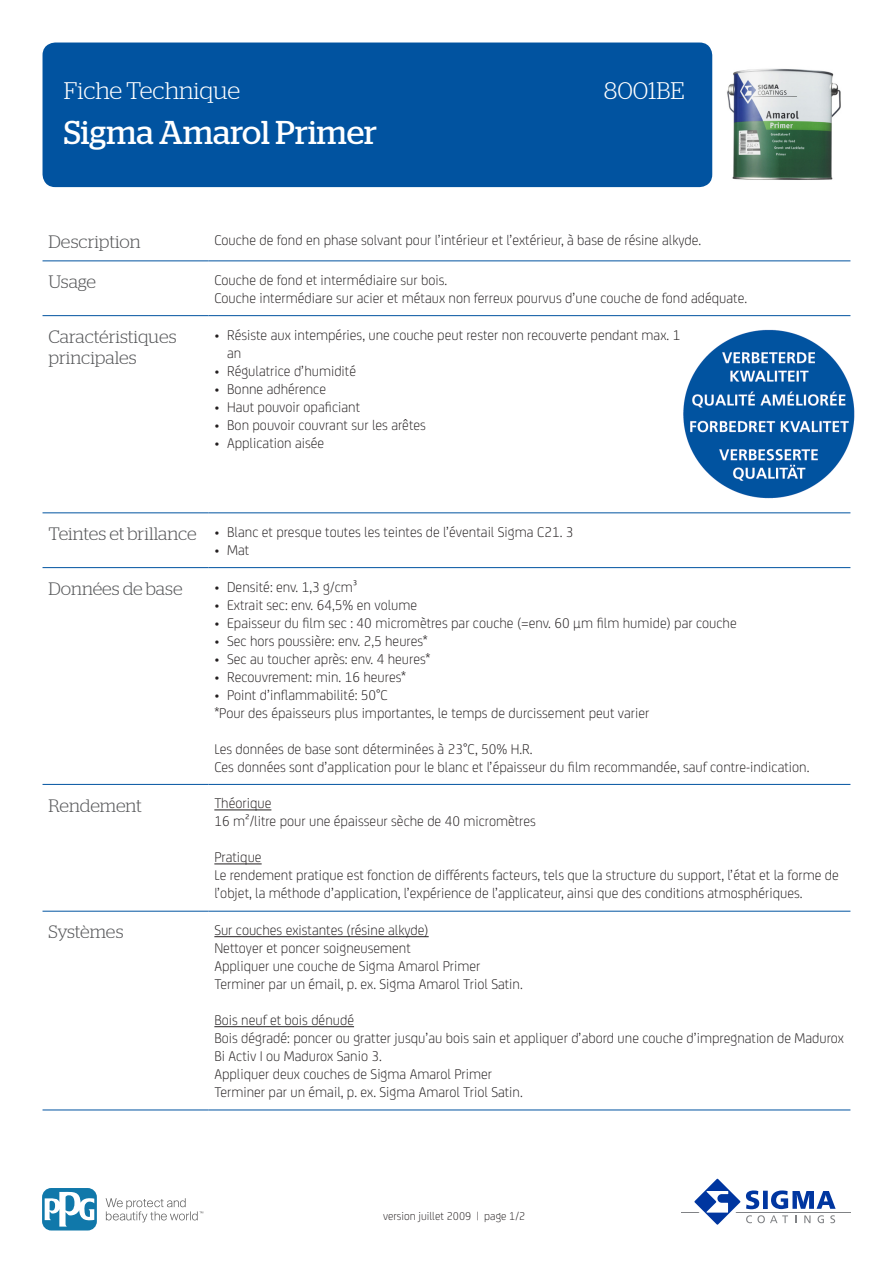
<style>
.page{position:relative;width:893px;height:1263px;background:#fff}
.page>*{position:absolute;margin:0;border:0;box-sizing:border-box;transform-origin:0 0}
.t1{font:33px "Stag";color:#fff}
.RH1{font:300 24px "Stag";color:#fff}
.KOP{font:300 18px/21.6px "Stag";color:#57585a}
.BODY{font:300 15px/18px "FS Joey";color:#231f20}
.t2{font:300 12px "FS Joey";color:#231f20}
</style>
<div class="page">
<div style="left:43px;top:43px;width:669px;height:144px;background:#0153a0;border-radius:13px"></div>
<hr style="left:681px;top:1211px;width:169px;height:1px;background:#808285">
<svg style="left:689px;top:1178px;width:147px;height:47px"></svg>
<svg style="left:106px;top:1198px;width:97px;height:24px"></svg>
<svg style="left:43px;top:1188px;width:54px;height:42px"></svg>
<svg style="left:45px;top:1191px;width:49px;height:35px"></svg>
<hr style="left:43px;top:260px;width:165px;height:1px;background:#0153a0">
<hr style="left:208px;top:260px;width:642px;height:1px;background:#0153a0">
<hr style="left:43px;top:315px;width:165px;height:1px;background:#0153a0">
<hr style="left:208px;top:315px;width:642px;height:1px;background:#0153a0">
<hr style="left:43px;top:512px;width:165px;height:1px;background:#0153a0">
<hr style="left:208px;top:512px;width:642px;height:1px;background:#0153a0">
<hr style="left:43px;top:567px;width:165px;height:1px;background:#0153a0">
<hr style="left:208px;top:567px;width:642px;height:1px;background:#0153a0">
<hr style="left:43px;top:784px;width:165px;height:1px;background:#0153a0">
<hr style="left:208px;top:784px;width:642px;height:1px;background:#0153a0">
<hr style="left:43px;top:911px;width:165px;height:1px;background:#0153a0">
<hr style="left:208px;top:911px;width:642px;height:1px;background:#0153a0">
<hr style="left:43px;top:1109px;width:165px;height:1px;background:#0153a0">
<hr style="left:208px;top:1109px;width:642px;height:1px;background:#0153a0">
<img style="left:683px;top:329px;width:172px;height:170px">
<hr style="left:214px;top:810px;width:57px;height:1px;background:#231f20">
<hr style="left:214px;top:864px;width:48px;height:1px;background:#231f20">
<hr style="left:214px;top:936px;width:215px;height:1px;background:#231f20">
<hr style="left:214px;top:1026px;width:140px;height:1px;background:#231f20">
<img style="left:727px;top:68px;width:114px;height:112px">
<p class="RH1" style="left:64px;top:77px;width:178px">Fiche Technique</p>
<p class="RH1" style="left:604px;top:77px;width:82px">8001BE</p>
<p class="t1" style="left:64px;top:114px;width:315px">Sigma Amarol Primer</p>
<p class="KOP" style="left:49px;top:231px;width:94px">Description</p>
<p class="BODY" style="left:214px;top:230px;width:488px">Couche de fond en phase solvant pour l’intérieur et l’extérieur, à base de résine alkyde.</p>
<p class="KOP" style="left:49px;top:271px;width:49px">Usage</p>
<p class="BODY" style="left:214px;top:270px;width:534px">Couche de fond et intermédiaire sur bois.<br>Couche intermédiare sur acier et métaux non ferreux pourvus d’une couche de fond adéquate.</p>
<p class="KOP" style="left:49px;top:325px;width:130px">Caractéristiques principales</p>
<p class="BODY" style="left:227px;top:325px;width:455px;text-indent:-13px">• Résiste aux intempéries, une couche peut rester non recouverte pendant max. 1 an</p>
<p class="BODY" style="left:214px;top:361px;width:143px">• Régulatrice d’humidité</p>
<p class="BODY" style="left:214px;top:379px;width:113px">• Bonne adhérence</p>
<p class="BODY" style="left:214px;top:397px;width:147px">• Haut pouvoir opaficiant</p>
<p class="BODY" style="left:214px;top:415px;width:213px">• Bon pouvoir couvrant sur les arêtes</p>
<p class="BODY" style="left:214px;top:433px;width:111px">• Application aisée</p>
<p class="KOP" style="left:49px;top:523px;width:150px">Teintes et brillance</p>
<p class="BODY" style="left:214px;top:522px;width:361px">• Blanc et presque toutes les teintes de l’éventail Sigma C21. 3</p>
<p class="BODY" style="left:214px;top:540px;width:36px">• Mat</p>
<p class="KOP" style="left:49px;top:577px;width:136px">Données de base</p>
<p class="BODY" style="left:214px;top:577px;width:145px">• Densité: env. 1,3 g/cm³</p>
<p class="BODY" style="left:214px;top:595px;width:204px">• Extrait sec: env. 64,5% en volume</p>
<p class="BODY" style="left:214px;top:613px;width:524px">• Epaisseur du film sec : 40 micromètres par couche (=env. 60 µm film humide) par couche</p>
<p class="BODY" style="left:214px;top:631px;width:215px">• Sec hors poussière: env. 2,5 heures*</p>
<p class="BODY" style="left:214px;top:649px;width:218px">• Sec au toucher après: env. 4 heures*</p>
<p class="BODY" style="left:214px;top:667px;width:193px">• Recouvrement: min. 16 heures*</p>
<p class="BODY" style="left:214px;top:685px;width:175px">• Point d’inflammabilité: 50°C</p>
<p class="BODY" style="left:214px;top:703px;width:437px">*Pour des épaisseurs plus importantes, le temps de durcissement peut varier</p>
<p class="BODY" style="left:214px;top:739px;width:597px">Les données de base sont déterminées à 23°C, 50% H.R.<br>Ces données sont d’application pour le blanc et l’épaisseur du film recommandée, sauf contre-indication.</p>
<p class="KOP" style="left:49px;top:794px;width:95px">Rendement</p>
<p class="BODY" style="left:214px;top:793px;width:323px">Théorique<br>16 m²/litre pour une épaisseur sèche de 40 micromètres</p>
<p class="BODY" style="left:214px;top:847px;width:626px">Pratique<br>Le rendement pratique est fonction de différents facteurs, tels que la structure du support, l’état et la forme de l’objet, la méthode d’application, l’expérience de l’applicateur, ainsi que des conditions atmosphériques.</p>
<p class="KOP" style="left:49px;top:921px;width:76px">Systèmes</p>
<p class="BODY" style="left:214px;top:920px;width:310px">Sur couches existantes (résine alkyde)<br>Nettoyer et poncer soigneusement<br>Appliquer une couche de Sigma Amarol Primer Terminer par un émail, p. ex. Sigma Amarol Triol Satin.</p>
<p class="BODY" style="left:214px;top:1010px;width:631px">Bois neuf et bois dénudé<br>Bois dégradé: poncer ou gratter jusqu’au bois sain et appliquer d’abord une couche d’impregnation de Madurox Bi Activ I ou Madurox Sanio 3.<br>Appliquer deux couches de Sigma Amarol Primer<br>Terminer par un émail, p. ex. Sigma Amarol Triol Satin.</p>
<p class="t2" style="left:383px;top:1208px;width:144px">version juillet 2009 | page 1/2</p>
</div>
